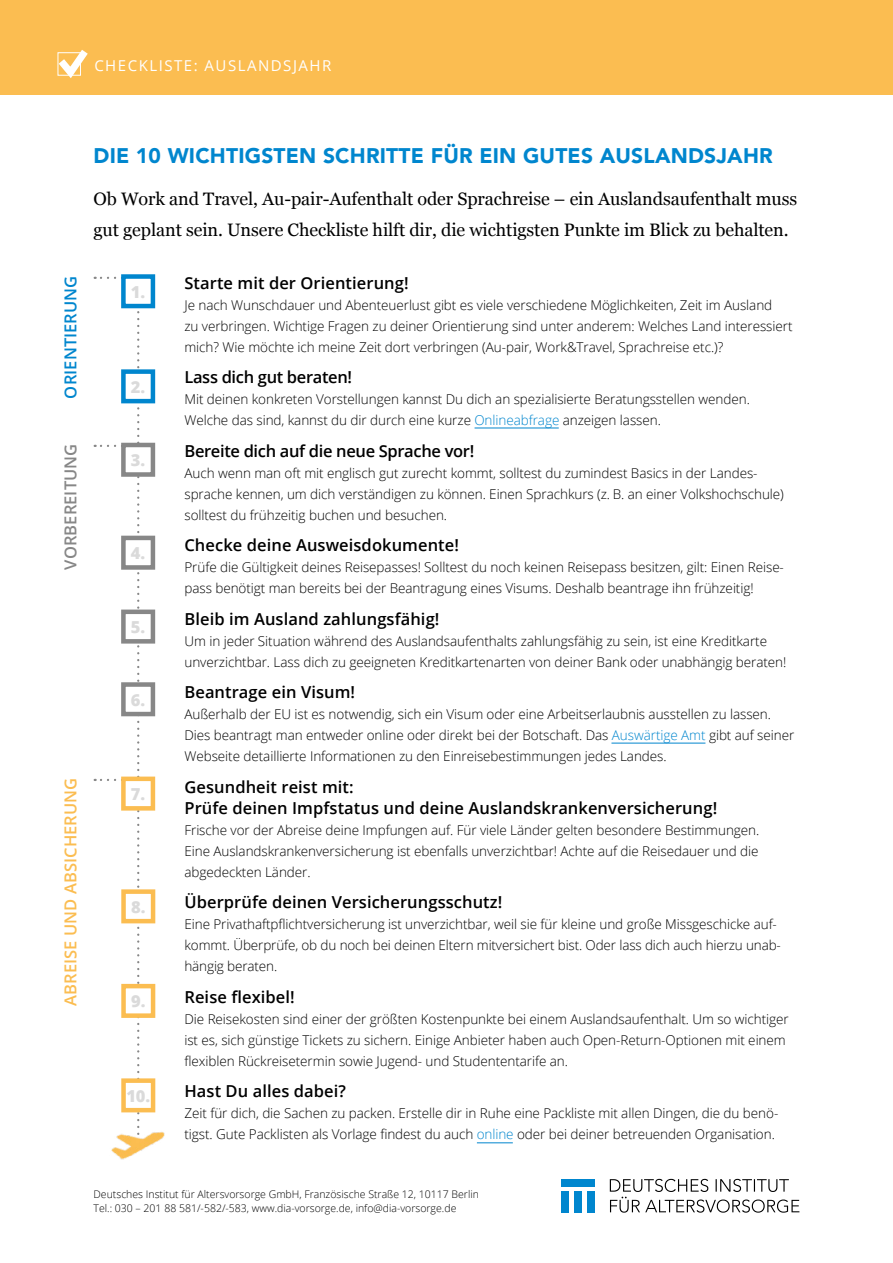
<style>
.page{position:relative;width:893px;height:1263px;background:#fff}
.page>*{position:absolute;margin:0;border:0;box-sizing:border-box;transform-origin:0 0}
.t1{font:900 21px "Avenir LT Std";letter-spacing:.01em;color:#0086ce}
.t2{font:18px/31.5px "Georgia";letter-spacing:-.005em;color:#000}
._01_Headline_farbig{font:600 16.5px/21px "Open Sans";letter-spacing:.005em;color:#000}
._01_Headline_farbig-2{font:600 16.5px "Open Sans";letter-spacing:-.02em;color:#000}
._02_Fließtext_grau{font:800 16.5px "Open Sans";color:#dadada}
._01_Headline_farbig-3{font:600 16.5px "Open Sans";letter-spacing:.005em;color:#fbbd51}
._01_Headline_farbig-4{font:600 16.5px "Open Sans";letter-spacing:.005em;color:#0086ce}
._01_Headline_farbig-5{font:600 16.5px "Open Sans";letter-spacing:.005em;color:#878787}
.t3{font:15px "Open Sans";letter-spacing:.1em;color:#fff}
._02_Fließtext_grau-2{font:300 13.5px/21px "Open Sans";letter-spacing:-.005em;color:#000}
._03_Fußnote{font:300 10.5px "Open Sans";color:#000}
.s1{color:#0086ce}
</style>
<div class="page">
<svg style="left:95px;top:445px;width:22px;height:2px"></svg>
<svg style="left:95px;top:277px;width:22px;height:2px"></svg>
<svg style="left:137px;top:308px;width:2px;height:814px"></svg>
<div style="left:0;top:0;width:893px;height:95px;background:#fbbd51"></div>
<svg style="left:57px;top:50px;width:31px;height:28px"></svg>
<div style="left:121px;top:274px;width:34px;height:34px;border:4px solid #0086ce"></div>
<div style="left:123px;top:372px;width:30px;height:29px;background:#fff"></div>
<div style="left:121px;top:369px;width:34px;height:34px;border:4px solid #0086ce"></div>
<div style="left:123px;top:445px;width:30px;height:29px;background:#fff"></div>
<div style="left:121px;top:443px;width:34px;height:34px;border:4px solid #878787"></div>
<div style="left:123px;top:538px;width:30px;height:29px;background:#fff"></div>
<div style="left:121px;top:536px;width:34px;height:34px;border:4px solid #878787"></div>
<div style="left:123px;top:612px;width:30px;height:29px;background:#fff"></div>
<div style="left:121px;top:609px;width:34px;height:35px;border:4px solid #878787"></div>
<div style="left:123px;top:684px;width:30px;height:30px;background:#fff"></div>
<div style="left:121px;top:682px;width:34px;height:34px;border:4px solid #878787"></div>
<svg style="left:95px;top:779px;width:21px;height:2px"></svg>
<div style="left:123px;top:779px;width:30px;height:29px;background:#fff"></div>
<div style="left:121px;top:776px;width:34px;height:35px;border:4px solid #fbbd51"></div>
<div style="left:124px;top:892px;width:29px;height:29px;background:#fff"></div>
<div style="left:121px;top:889px;width:34px;height:34px;border:4px solid #fbbd51"></div>
<div style="left:124px;top:986px;width:29px;height:30px;background:#fff"></div>
<div style="left:121px;top:984px;width:34px;height:34px;border:4px solid #fbbd51"></div>
<div style="left:124px;top:1081px;width:29px;height:29px;background:#fff"></div>
<div style="left:121px;top:1078px;width:34px;height:34px;border:4px solid #fbbd51"></div>
<img style="left:111px;top:1125px;width:54px;height:35px">
<svg style="left:610px;top:1179px;width:189px;height:34px"></svg>
<div style="left:562px;top:1190px;width:7px;height:22px;background:#0086ce"></div>
<div style="left:575px;top:1190px;width:7px;height:22px;background:#0086ce"></div>
<div style="left:588px;top:1190px;width:7px;height:22px;background:#0086ce"></div>
<div style="left:562px;top:1179px;width:33px;height:7px;background:#0086ce"></div>
<hr style="left:475px;top:428px;width:84px;height:1px;background:#0086ce">
<hr style="left:611px;top:743px;width:94px;height:1px;background:#0086ce">
<hr style="left:477px;top:1142px;width:36px;height:1px;background:#0086ce">
<p class="t3" style="left:94px;top:55px;width:239px">CHECKLISTE: AUSLANDSJAHR</p>
<p class="t1" style="left:94px;top:143px;width:681px">DIE 10 WICHTIGSTEN SCHRITTE FÜR EIN GUTES AUSLANDSJAHR</p>
<p class="t2" style="left:94px;top:182px;width:705px">Ob Work and Travel, Au-pair-Aufenthalt oder Sprachreise – ein Auslandsaufenthalt muss gut geplant sein. Unsere Checkliste hilft dir, die wichtigsten Punkte im Blick zu behalten.</p>
<p class="_01_Headline_farbig-4" style="left:59px;top:398px;width:124px;rotate:-90deg">ORIENTIERUNG</p>
<p class="_01_Headline_farbig-5" style="left:59px;top:570px;width:128px;rotate:-90deg">VORBEREITUNG</p>
<p class="_02_Fließtext_grau" style="left:131px;top:279px;width:16px">1.</p>
<p class="_02_Fließtext_grau" style="left:131px;top:374px;width:16px">2.</p>
<p class="_02_Fließtext_grau" style="left:131px;top:447px;width:16px">3.</p>
<p class="_02_Fließtext_grau" style="left:131px;top:540px;width:16px">4.</p>
<p class="_02_Fließtext_grau" style="left:131px;top:614px;width:16px">5.</p>
<p class="_02_Fließtext_grau" style="left:131px;top:687px;width:16px">6.</p>
<p class="_01_Headline_farbig-3" style="left:59px;top:1006px;width:230px;rotate:-90deg">ABREISE UND ABSICHERUNG</p>
<p class="_02_Fließtext_grau" style="left:131px;top:781px;width:16px">7.</p>
<p class="_02_Fließtext_grau" style="left:131px;top:894px;width:16px">8.</p>
<p class="_02_Fließtext_grau" style="left:131px;top:989px;width:16px">9.</p>
<p class="_02_Fließtext_grau" style="left:126px;top:1083px;width:25px">10.</p>
<p class="_01_Headline_farbig" style="left:184px;top:272px;width:226px">Starte mit der Orientierung!</p>
<p class="_02_Fließtext_grau-2" style="left:184px;top:294px;width:610px">Je nach Wunschdauer und Abenteuerlust gibt es viele verschiedene Möglichkeiten, Zeit im Ausland<br>zu verbringen. Wichtige Fragen zu deiner Orientierung sind unter anderem: Welches Land interessiert mich? Wie möchte ich meine Zeit dort verbringen (Au-pair, Work&amp;Travel, Sprachreise etc.)?</p>
<p class="_01_Headline_farbig-2" style="left:184px;top:366px;width:169px">Lass dich gut beraten!</p>
<p class="_02_Fließtext_grau-2" style="left:184px;top:388px;width:567px">Mit deinen konkreten Vorstellungen kannst Du dich an spezialisierte Beratungsstellen wenden.<br>Welche das sind, kannst du dir durch eine kurze <span class="s1">Onlineabfrage</span> anzeigen lassen.</p>
<p class="_01_Headline_farbig-2" style="left:184px;top:439px;width:291px">Bereite dich auf die neue Sprache vor!</p>
<p class="_02_Fließtext_grau-2" style="left:184px;top:462px;width:601px">Auch wenn man oft mit englisch gut zurecht kommt, solltest du zumindest Basics in der Landes&shy;sprache kennen, um dich verständigen zu können. Einen Sprachkurs (z. B. an einer Volkshochschule) solltest du frühzeitig buchen und besuchen.</p>
<p class="_01_Headline_farbig" style="left:184px;top:534px;width:276px">Checke deine Ausweisdokumente!</p>
<p class="_02_Fließtext_grau-2" style="left:184px;top:556px;width:601px">Prüfe die Gültigkeit deines Reisepasses! Solltest du noch keinen Reisepass besitzen, gilt: Einen Reise&shy;pass benötigt man bereits bei der Beantragung eines Visums. Deshalb beantrage ihn frühzeitig!</p>
<p class="_01_Headline_farbig" style="left:184px;top:608px;width:257px">Bleib im Ausland zahlungsfähig!</p>
<p class="_02_Fließtext_grau-2" style="left:184px;top:630px;width:603px">Um in jeder Situation während des Auslandsaufenthalts zahlungsfähig zu sein, ist eine Kreditkarte unverzichtbar. Lass dich zu geeigneten Kreditkartenarten von deiner Bank oder unabhängig beraten!</p>
<p class="_01_Headline_farbig" style="left:184px;top:681px;width:172px">Beantrage ein Visum!</p>
<p class="_02_Fließtext_grau-2" style="left:184px;top:703px;width:611px">Außerhalb der EU ist es notwendig, sich ein Visum oder eine Arbeitserlaubnis ausstellen zu lassen.<br>Dies beantragt man entweder online oder direkt bei der Botschaft. Das <span class="s1">Auswärtige Amt</span> gibt auf seiner<br>Webseite detaillierte Informationen zu den Einreisebestimmungen jedes Landes.</p>
<p class="_01_Headline_farbig" style="left:184px;top:776px;width:534px">Gesundheit reist mit:<br>Prüfe deinen Impfstatus und deine Auslandskrankenversicherung!</p>
<p class="_02_Fließtext_grau-2" style="left:184px;top:819px;width:576px;text-align:justify">Frische vor der Abreise deine Impfungen auf. Für viele Länder gelten besondere Bestimmungen.<br>Eine Auslandskrankenversicherung ist ebenfalls unverzichtbar! Achte auf die Reisedauer und die abgedeckten Länder.</p>
<p class="_01_Headline_farbig" style="left:184px;top:891px;width:319px">Überprüfe deinen Versicherungsschutz!</p>
<p class="_02_Fließtext_grau-2" style="left:184px;top:913px;width:598px">Eine Privathaftpflichtversicherung ist unverzichtbar, weil sie für kleine und große Missgeschicke auf&shy;kommt. Überprüfe, ob du noch bei deinen Eltern mitversichert bist. Oder lass dich auch hierzu unab&shy;hängig beraten.</p>
<p class="_01_Headline_farbig" style="left:184px;top:986px;width:112px">Reise flexibel!</p>
<p class="_02_Fließtext_grau-2" style="left:184px;top:1008px;width:606px">Die Reisekosten sind einer der größten Kostenpunkte bei einem Auslandsaufenthalt. Um so wichtiger ist es, sich günstige Tickets zu sichern. Einige Anbieter haben auch Open-Return-Optionen mit einem flexiblen Rückreisetermin sowie Jugend- und Studententarife an.</p>
<p class="_01_Headline_farbig" style="left:184px;top:1080px;width:163px">Hast Du alles dabei?</p>
<p class="_02_Fließtext_grau-2" style="left:184px;top:1102px;width:594px">Zeit für dich, die Sachen zu packen. Erstelle dir in Ruhe eine Packliste mit allen Dingen, die du benö&shy;tigst. Gute Packlisten als Vorlage findest du auch <span class="s1">online</span> oder bei deiner betreuenden Organisation.</p>
<p class="_03_Fußnote" style="left:94px;top:1187px;width:387px">Deutsches Institut für Altersvorsorge GmbH, Französische Straße 12, 10117 Berlin</p>
<p class="_03_Fußnote" style="left:94px;top:1201px;width:364px">Tel.: 030 – 201 88 581/-582/-583, www.dia-vorsorge.de, info@dia-vorsorge.de</p>
</div>
